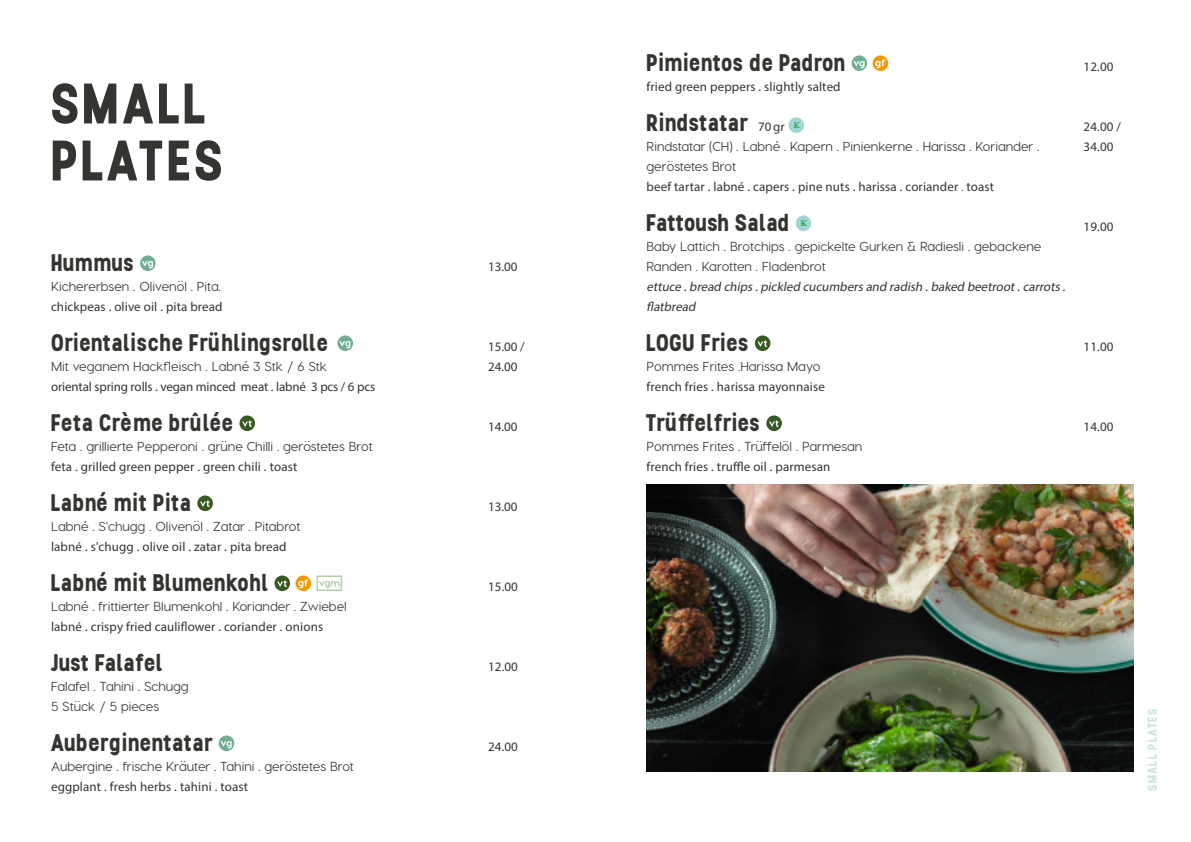
<style>
.page{position:relative;width:1191px;height:842px;background:#fff}
.page>*{position:absolute;margin:0;border:0;box-sizing:border-box;transform-origin:0 0}
.t1{font:700 57px/57px "Stellar";letter-spacing:.025em;color:#333630}
.t2{font:700 24px "Stellar";color:#333630}
.t3{font:700 24px "Stellar";letter-spacing:-.02em;color:#333630}
.t4{font:500 13px/20px "Visby CF";color:#333630}
.t5{font:13px/20px "Myriad Pro";letter-spacing:.01em;color:#333630}
.t6{font:italic 13px/20px "Myriad Pro";color:#333630}
.t7{font:13px "Myriad Pro";letter-spacing:-.01em;color:#333630}
.t8{font:700 13px "Stellar";letter-spacing:.05em;color:#cee7de}
.s1{font-family:"Myriad Pro";font-weight:400;font-size:13px}
.s2{font-family:"Minion Pro";font-weight:400;font-size:12px;color:#029f39}
.s3{font-family:"Visby CF";font-weight:500}
</style>
<div class="page">
<svg style="left:140px;top:255px;width:16px;height:16px"></svg>
<svg style="left:142px;top:261px;width:11px;height:7px"></svg>
<svg style="left:239px;top:415px;width:16px;height:16px"></svg>
<svg style="left:242px;top:421px;width:10px;height:6px"></svg>
<svg style="left:197px;top:495px;width:16px;height:16px"></svg>
<svg style="left:200px;top:501px;width:9px;height:6px"></svg>
<svg style="left:274px;top:575px;width:16px;height:16px"></svg>
<svg style="left:277px;top:581px;width:10px;height:6px"></svg>
<svg style="left:295px;top:575px;width:16px;height:16px"></svg>
<svg style="left:298px;top:579px;width:10px;height:9px"></svg>
<svg style="left:317px;top:575px;width:25px;height:16px"></svg>
<div style="left:219px;top:735px;width:15px;height:16px;background:#70af92;border-radius:50%"></div>
<svg style="left:221px;top:741px;width:11px;height:7px"></svg>
<svg style="left:337px;top:335px;width:16px;height:16px"></svg>
<svg style="left:339px;top:341px;width:11px;height:7px"></svg>
<img style="left:646px;top:484px;width:487px;height:287px">
<svg style="left:851px;top:55px;width:16px;height:16px"></svg>
<svg style="left:853px;top:61px;width:11px;height:7px"></svg>
<svg style="left:872px;top:55px;width:16px;height:16px"></svg>
<svg style="left:875px;top:59px;width:10px;height:9px"></svg>
<div style="left:788px;top:117px;width:16px;height:16px;background:#a3d5d1;border-radius:50%"></div>
<div style="left:795px;top:215px;width:16px;height:16px;background:#a3d5d1;border-radius:50%"></div>
<div style="left:755px;top:335px;width:15px;height:16px;background:#375a24;border-radius:50%"></div>
<svg style="left:757px;top:341px;width:10px;height:6px"></svg>
<svg style="left:766px;top:415px;width:16px;height:16px"></svg>
<svg style="left:769px;top:421px;width:9px;height:6px"></svg>
<h1 class="t1" style="left:51px;top:74px;width:175px">SMALL<br>PLATES</h1>
<h2 class="t2" style="left:51px;top:247px;width:85px">Hummus</h2>
<p class="t4" style="left:51px;top:276px;width:171px">Kichererbsen . Olivenöl . Pita.</p>
<p class="t5" style="left:51px;top:296px;width:173px">chickpeas . olive oil . pita bread</p>
<h2 class="t2" style="left:51px;top:327px;width:279px">Orientalische Frühlingsrolle</h2>
<p class="t4" style="left:51px;top:356px;width:278px">Mit veganem Hackfleisch . Labné 3 Stk / 6 Stk</p>
<p class="t7" style="left:51px;top:379px;width:326px">oriental spring rolls . vegan minced meat . labné 3 pcs / 6 pcs</p>
<h2 class="t2" style="left:51px;top:407px;width:184px">Feta Crème brûlée</h2>
<p class="t4" style="left:51px;top:436px;width:323px">Feta . grillierte Pepperoni . grüne Chilli . geröstetes Brot</p>
<p class="t5" style="left:51px;top:456px;width:248px">feta . grilled green pepper . green chili . toast</p>
<h2 class="t2" style="left:51px;top:487px;width:142px">Labné mit Pita</h2>
<p class="t4" style="left:51px;top:516px;width:251px">Labné . S'chugg . Olivenöl . Zatar . Pitabrot</p>
<p class="t5" style="left:51px;top:536px;width:237px">labné . s'chugg . olive oil . zatar . pita bread</p>
<h2 class="t2" style="left:51px;top:567px;width:219px">Labné mit Blumenkohl</h2>
<p class="t4" style="left:51px;top:596px;width:297px">Labné . frittierter Blumenkohl . Koriander . Zwiebel</p>
<p class="t5" style="left:51px;top:616px;width:274px">labné . crispy fried cauliflower . coriander . onions</p>
<h2 class="t2" style="left:51px;top:647px;width:114px">Just Falafel</h2>
<p class="t4" style="left:51px;top:676px;width:139px">Falafel . Tahini . Schugg<br>5 Stück / 5 pieces</p>
<h2 class="t2" style="left:51px;top:727px;width:164px">Auberginentatar</h2>
<p class="t4" style="left:51px;top:756px;width:304px">Aubergine . frische Kräuter . Tahini . geröstetes Brot</p>
<p class="t5" style="left:51px;top:776px;width:199px">eggplant . fresh herbs . tahini . toast</p>
<p class="t5" style="left:488px;top:256px;width:31px">13.00</p>
<p class="t5" style="left:488px;top:336px;width:38px">15.00 /<br>24.00</p>
<p class="t5" style="left:488px;top:416px;width:31px">14.00</p>
<p class="t5" style="left:488px;top:496px;width:31px">13.00</p>
<p class="t5" style="left:488px;top:576px;width:31px">15.00</p>
<p class="t5" style="left:488px;top:656px;width:31px">12.00</p>
<p class="t5" style="left:488px;top:736px;width:31px">24.00</p>
<h2 class="t2" style="left:646px;top:47px;width:201px">Pimientos de Padron</h2>
<p class="t5" style="left:646px;top:76px;width:196px">fried green peppers . slightly salted</p>
<h2 class="t2" style="left:646px;top:107px;width:155px">Rindstatar <span class="s1">70gr</span> <span class="s2">K</span></h2>
<p class="t4" style="left:646px;top:136px;width:394px">Rindstatar (CH) . Labné . Kapern . Pinienkerne . Harissa . Koriander . geröstetes Brot</p>
<p class="t5" style="left:646px;top:176px;width:349px">beef tartar . labné . capers . pine nuts . harissa . coriander <span class="s3">.</span> toast</p>
<h2 class="t3" style="left:646px;top:207px;width:162px">Fattoush Salad <sup>K</sup></h2>
<p class="t4" style="left:646px;top:236px;width:396px">Baby Lattich . Brotchips . gepickelte Gurken &amp; Radiesli . gebackene<br>Randen . Karotten . Fladenbrot</p>
<p class="t6" style="left:646px;top:276px;width:423px">ettuce .bread chips .pickled cucumbers and radish .baked beetroot.carrots . flatbread</p>
<h2 class="t2" style="left:646px;top:327px;width:104px">LOGU Fries</h2>
<p class="t4" style="left:646px;top:356px;width:175px">Pommes Frites .Harissa Mayo</p>
<p class="t5" style="left:646px;top:376px;width:180px">french fries . harissa mayonnaise</p>
<h2 class="t2" style="left:646px;top:407px;width:116px">Trüffelfries</h2>
<p class="t4" style="left:646px;top:436px;width:217px">Pommes Frites . Trüffelöl . Parmesan</p>
<p class="t5" style="left:646px;top:456px;width:185px">french fries . truffle oil . parmesan</p>
<p class="t5" style="left:1083px;top:56px;width:31px">12.00</p>
<p class="t5" style="left:1083px;top:116px;width:39px">24.00 /<br>34.00</p>
<p class="t5" style="left:1083px;top:216px;width:31px">19.00</p>
<p class="t5" style="left:1083px;top:336px;width:31px">11.00</p>
<p class="t5" style="left:1083px;top:416px;width:31px">14.00</p>
<p class="t8" style="left:1143px;top:791px;width:84px;rotate:-90deg">SMALL PLATES</p>
</div>
